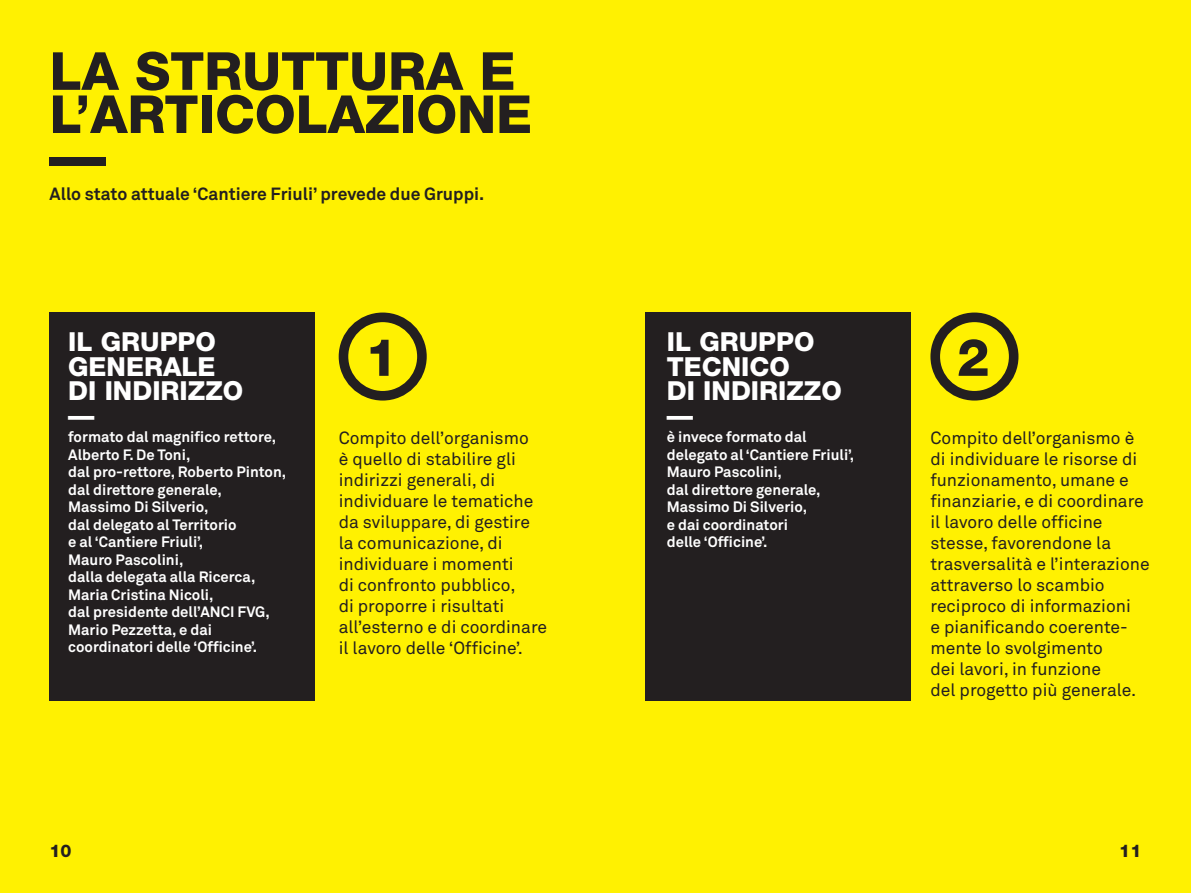
<style>
.page{position:relative;width:1191px;height:893px;background:#fff101}
.page>*{position:absolute;margin:0;border:0;box-sizing:border-box;transform-origin:0 0}
.t1{font:800 56.35px "Helvetica Neue";color:#231f20}
.t2{font:800 52.5px/43.2px "Helvetica Neue";color:#231f20}
.t3{font:800 51.8px "Helvetica Neue";color:#231f20}
.t4{font:800 26.25px/24.5px "Helvetica Neue";color:#fff}
.t5{font:17.5px/21px "Akkurat";color:#231f20}
.t6{font:700 17.5px "Akkurat";color:#231f20}
.t7{font:800 17.5px "Helvetica Neue";color:#231f20}
.t8{font:700 14.88px/17.5px "Akkurat";color:#fff}
</style>
<div class="page">
<div style="left:50px;top:313px;width:265px;height:388px;background:#231f20"></div>
<div style="left:645px;top:313px;width:265px;height:388px;background:#231f20"></div>
<div style="left:339px;top:313px;width:88px;height:88px;border:10px solid #231f20;border-radius:50%"></div>
<div style="left:930px;top:313px;width:88px;height:88px;border:10px solid #231f20;border-radius:50%"></div>
<h2 class="t2" style="left:50px;top:49px;width:484px">LA STRUTTURA E<br>L’ARTICOLAZIONE</h2>
<h1 class="t1" style="left:50px;top:123px;width:58px">—</h1>
<p class="t6" style="left:50px;top:182px;width:436px">Allo stato attuale ‘Cantiere Friuli’ prevede due Gruppi.</p>
<h3 class="t4" style="left:68px;top:330px;width:177px">IL GRUPPO<br>GENERALE<br>DI INDIRIZZO —</h3>
<p class="t8" style="left:68px;top:428px;width:219px">formato dal magnifico rettore,<br>Alberto F. De Toni,<br>dal pro-rettore, Roberto Pinton, dal direttore generale,<br>Massimo Di Silverio,<br>dal delegato al Territorio<br>e al ‘Cantiere Friuli’,<br>Mauro Pascolini,<br>dalla delegata alla Ricerca,<br>Maria Cristina Nicoli,<br>dal presidente dell’ANCI FVG,<br>Mario Pezzetta, e dai coordinatori delle ‘Officine’.</p>
<p class="t5" style="left:339px;top:428px;width:210px">Compito dell’organismo<br>è quello di stabilire gli indirizzi generali, di individuare le tematiche da sviluppare, di gestire la comunicazione, di individuare i momenti<br>di confronto pubblico,<br>di proporre i risultati all’esterno e di coordinare il lavoro delle ‘Officine’.</p>
<h3 class="t4" style="left:667px;top:330px;width:177px">IL GRUPPO<br>TECNICO<br>DI INDIRIZZO —</h3>
<p class="t8" style="left:667px;top:428px;width:189px">è invece formato dal delegato al ‘Cantiere Friuli’,<br>Mauro Pascolini,<br>dal direttore generale,<br>Massimo Di Silverio,<br>e dai coordinatori<br>delle ‘Officine’.</p>
<p class="t5" style="left:930px;top:428px;width:221px">Compito dell’organismo è di individuare le risorse di funzionamento, umane e finanziarie, e di coordinare il lavoro delle officine stesse, favorendone la trasversalità e l’interazione attraverso lo scambio reciproco di informazioni<br>e pianificando coerente&shy;mente lo svolgimento<br>dei lavori, in funzione<br>del progetto più generale.</p>
<h3 class="t3" style="left:365px;top:327px;width:34px">1</h3>
<h3 class="t3" style="left:957px;top:327px;width:34px">2</h3>
<p class="t7" style="left:50px;top:840px;width:24px">10</p>
<p class="t7" style="left:1119px;top:840px;width:24px">11</p>
</div>
